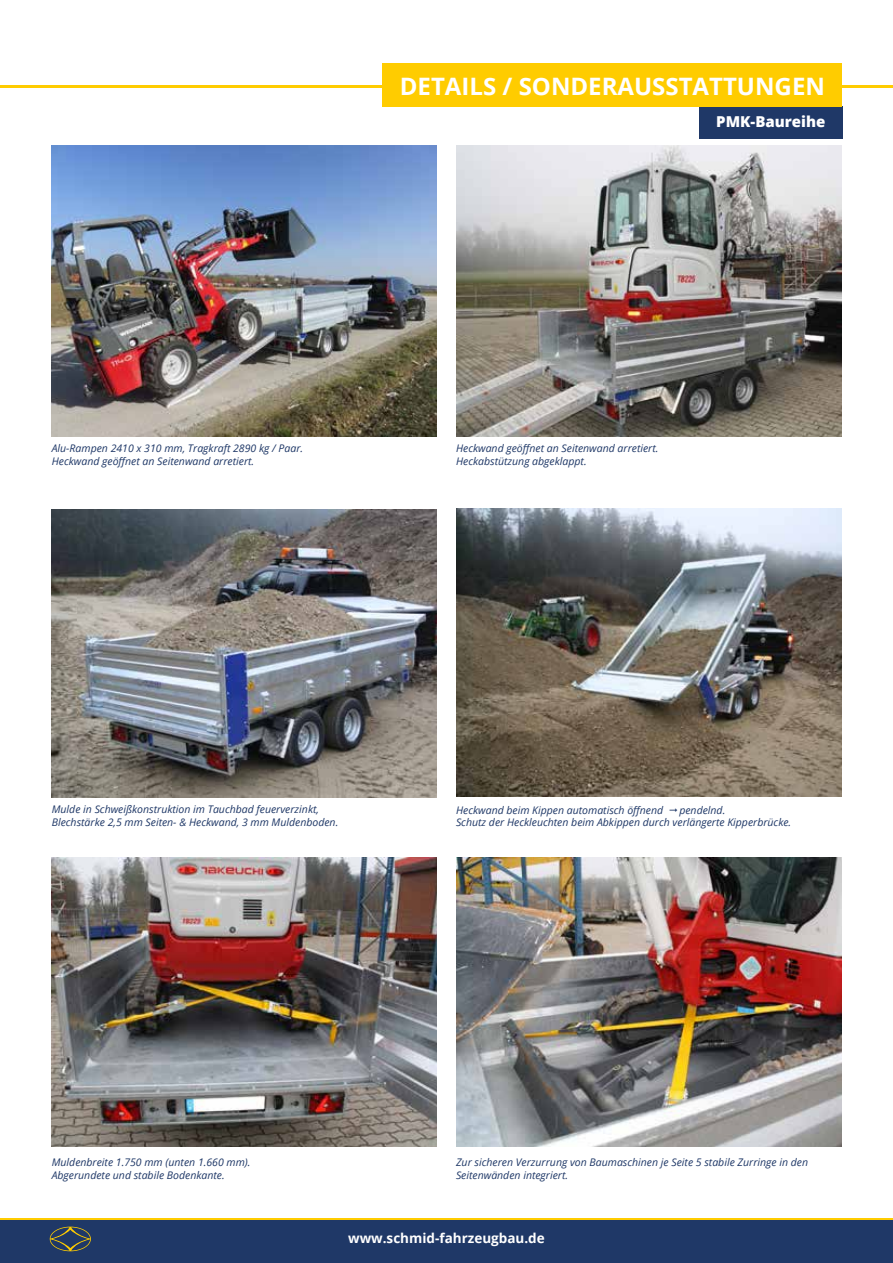
<style>
.page{position:relative;width:893px;height:1263px;background:#fff}
.page>*{position:absolute;margin:0;border:0;box-sizing:border-box;transform-origin:0 0}
.t1{font:700 24px "Open Sans";color:#fff}
.t2{font:800 15px "Open Sans";color:#fff}
.t3{font:700 13.5px "Open Sans";color:#fff}
.t4{font:italic 10.5px/12.6px "Open Sans";color:#1f3867}
</style>
<div class="page">
<hr style="left:0;top:1218px;width:893px;height:2px;background:#fc0">
<hr style="left:0;top:85px;width:893px;height:2px;background:#fc0">
<div style="left:0;top:1220px;width:893px;height:43px;background:#1f3867"></div>
<svg style="left:50px;top:1226px;width:41px;height:25px"></svg>
<div style="left:699px;top:107px;width:143px;height:32px;background:#1f3867"></div>
<div style="left:383px;top:64px;width:459px;height:43px;background:#fc0"></div>
<img style="left:51px;top:509px;width:386px;height:288px">
<img style="left:51px;top:146px;width:386px;height:291px">
<img style="left:51px;top:857px;width:386px;height:290px">
<img style="left:456px;top:508px;width:386px;height:289px">
<img style="left:456px;top:146px;width:386px;height:291px">
<img style="left:456px;top:857px;width:386px;height:290px">
<h1 class="t1" style="left:400px;top:69px;width:427px">DETAILS / SONDERAUSSTATTUNGEN</h1>
<p class="t4" style="left:52px;top:442px;width:253px">Alu-Rampen 2410 x 310 mm, Tragkraft 2890 kg / Paar.<br>Heckwand geöffnet an Seitenwand arretiert.</p>
<h2 class="t2" style="left:716px;top:110px;width:111px">PMK-Baureihe</h2>
<p class="t4" style="left:456px;top:442px;width:204px">Heckwand geöffnet an Seitenwand arretiert.<br>Heckabstützung abgeklappt.</p>
<p class="t4" style="left:52px;top:803px;width:288px">Mulde in Schweißkonstruktion im Tauchbad feuerverzinkt,<br>Blechstärke 2,5 mm Seiten- &amp; Heckwand, 3 mm Muldenboden.</p>
<p class="t4" style="left:456px;top:803px;width:209px">Heckwand beim Kippen automatisch öffnend</p>
<p class="t4" style="left:456px;top:803px;width:337px;text-indent:223px">pendelnd.<br>Schutz der Heckleuchten beim Abkippen durch verlängerte Kipperbrücke.</p>
<p class="t4" style="left:52px;top:1155px;width:200px">Muldenbreite 1.750 mm (unten 1.660 mm).<br>Abgerundete und stabile Bodenkante.</p>
<p class="t4" style="left:456px;top:1155px;width:354px">Zur sicheren Verzurrung von Baumaschinen je Seite 5 stabile Zurringe in den<br>Seitenwänden integriert.</p>
<p class="t3" style="left:348px;top:1229px;width:198px">www.schmid-fahrzeugbau.de</p>
</div>
